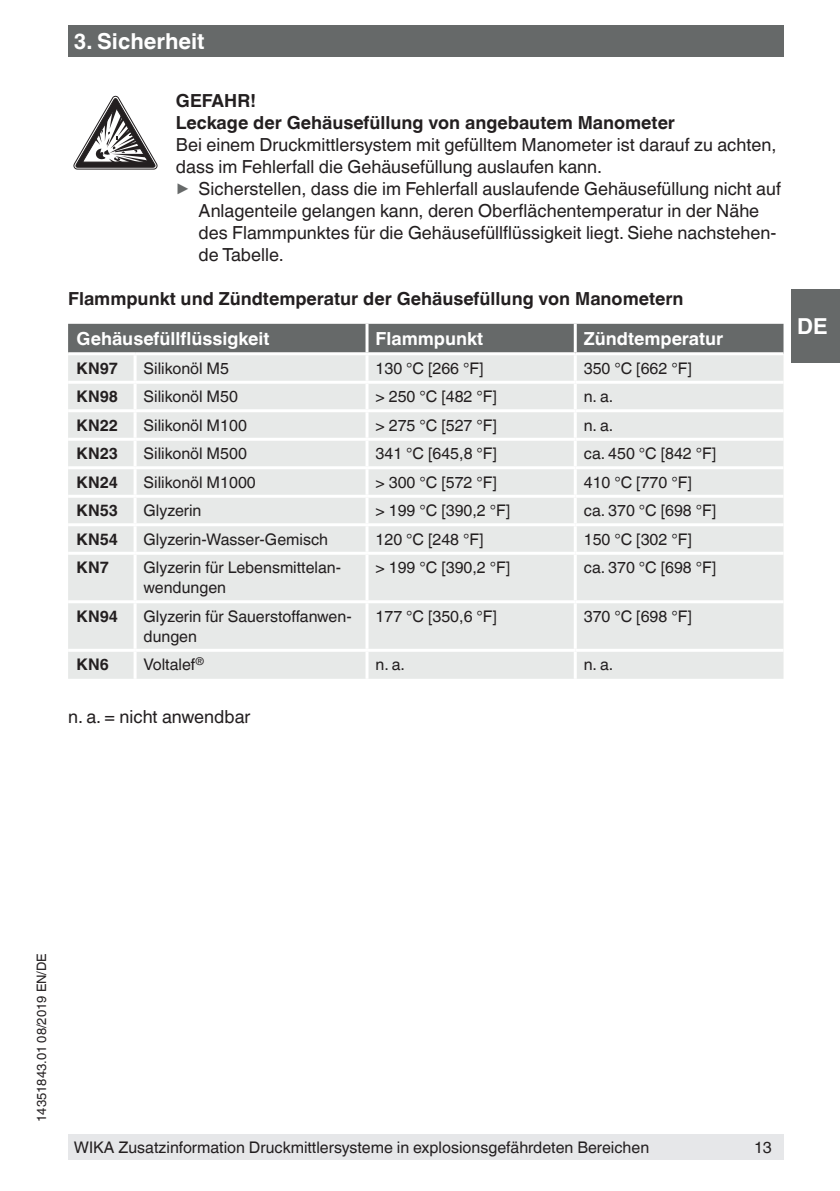
<style>
.page{position:relative;width:840px;height:1191px;background:#fff}
.page>*{position:absolute;margin:0;border:0;box-sizing:border-box;transform-origin:0 0}
.t1{font:700 22px "Helvetica World";color:#fff}
.t2{font:18px "Helvetica World";color:#231f20}
.t3{font:700 18px/22px "Helvetica World";color:#231f20}
.t4{font:700 18px "Helvetica World";color:#fff}
.t5{font:16px/20px "Helvetica World";color:#231f20}
.t6{font:700 16px "Helvetica World";color:#231f20}
.t7{font:13px "Helvetica World";color:#231f20}
.s1{font-size:17.8px;color:#666969}
</style>
<div class="page">
<div style="left:68px;top:26px;width:714px;height:31px;background:#666969"></div>
<div style="left:791px;top:289px;width:48px;height:74px;background:#666969"></div>
<div style="left:68px;top:1134px;width:714px;height:25px;background:#e6e7e9"></div>
<div style="left:68px;top:324px;width:715px;height:28px;background:#666969"></div>
<div style="left:68px;top:355px;width:715px;height:324px;background:#e7e9e8"></div>
<hr style="left:365px;top:324px;width:3px;height:28px;background:#fff">
<hr style="left:573px;top:324px;width:3px;height:28px;background:#fff">
<hr style="left:133px;top:355px;width:3px;height:26px;background:#fff">
<hr style="left:365px;top:355px;width:3px;height:26px;background:#fff">
<hr style="left:573px;top:355px;width:3px;height:26px;background:#fff">
<hr style="left:68px;top:381px;width:67px;height:3px;background:#fff">
<hr style="left:135px;top:381px;width:232px;height:3px;background:#fff">
<hr style="left:133px;top:384px;width:3px;height:25px;background:#fff">
<hr style="left:367px;top:381px;width:208px;height:3px;background:#fff">
<hr style="left:365px;top:384px;width:3px;height:25px;background:#fff">
<hr style="left:575px;top:381px;width:208px;height:3px;background:#fff">
<hr style="left:573px;top:384px;width:3px;height:25px;background:#fff">
<hr style="left:68px;top:409px;width:67px;height:3px;background:#fff">
<hr style="left:135px;top:409px;width:232px;height:3px;background:#fff">
<hr style="left:133px;top:412px;width:3px;height:26px;background:#fff">
<hr style="left:367px;top:409px;width:208px;height:3px;background:#fff">
<hr style="left:365px;top:412px;width:3px;height:26px;background:#fff">
<hr style="left:575px;top:409px;width:208px;height:3px;background:#fff">
<hr style="left:573px;top:412px;width:3px;height:26px;background:#fff">
<hr style="left:68px;top:438px;width:67px;height:3px;background:#fff">
<hr style="left:135px;top:438px;width:232px;height:3px;background:#fff">
<hr style="left:133px;top:441px;width:3px;height:25px;background:#fff">
<hr style="left:367px;top:438px;width:208px;height:3px;background:#fff">
<hr style="left:365px;top:441px;width:3px;height:25px;background:#fff">
<hr style="left:575px;top:438px;width:208px;height:3px;background:#fff">
<hr style="left:573px;top:441px;width:3px;height:25px;background:#fff">
<hr style="left:68px;top:466px;width:67px;height:3px;background:#fff">
<hr style="left:135px;top:466px;width:232px;height:3px;background:#fff">
<hr style="left:133px;top:469px;width:3px;height:26px;background:#fff">
<hr style="left:367px;top:466px;width:208px;height:3px;background:#fff">
<hr style="left:365px;top:469px;width:3px;height:26px;background:#fff">
<hr style="left:575px;top:466px;width:208px;height:3px;background:#fff">
<hr style="left:573px;top:469px;width:3px;height:26px;background:#fff">
<hr style="left:68px;top:495px;width:67px;height:3px;background:#fff">
<hr style="left:135px;top:495px;width:232px;height:3px;background:#fff">
<hr style="left:133px;top:498px;width:3px;height:25px;background:#fff">
<hr style="left:367px;top:495px;width:208px;height:3px;background:#fff">
<hr style="left:365px;top:498px;width:3px;height:25px;background:#fff">
<hr style="left:575px;top:495px;width:208px;height:3px;background:#fff">
<hr style="left:573px;top:498px;width:3px;height:25px;background:#fff">
<hr style="left:68px;top:523px;width:67px;height:3px;background:#fff">
<hr style="left:135px;top:523px;width:232px;height:3px;background:#fff">
<hr style="left:133px;top:526px;width:3px;height:26px;background:#fff">
<hr style="left:367px;top:523px;width:208px;height:3px;background:#fff">
<hr style="left:365px;top:526px;width:3px;height:26px;background:#fff">
<hr style="left:575px;top:523px;width:208px;height:3px;background:#fff">
<hr style="left:573px;top:526px;width:3px;height:26px;background:#fff">
<hr style="left:68px;top:552px;width:67px;height:3px;background:#fff">
<hr style="left:135px;top:552px;width:232px;height:3px;background:#fff">
<hr style="left:133px;top:555px;width:3px;height:45px;background:#fff">
<hr style="left:367px;top:552px;width:208px;height:3px;background:#fff">
<hr style="left:365px;top:555px;width:3px;height:45px;background:#fff">
<hr style="left:575px;top:552px;width:208px;height:3px;background:#fff">
<hr style="left:573px;top:555px;width:3px;height:45px;background:#fff">
<hr style="left:68px;top:600px;width:67px;height:3px;background:#fff">
<hr style="left:135px;top:600px;width:232px;height:3px;background:#fff">
<hr style="left:133px;top:603px;width:3px;height:46px;background:#fff">
<hr style="left:367px;top:600px;width:208px;height:3px;background:#fff">
<hr style="left:365px;top:603px;width:3px;height:46px;background:#fff">
<hr style="left:575px;top:600px;width:208px;height:3px;background:#fff">
<hr style="left:573px;top:603px;width:3px;height:46px;background:#fff">
<hr style="left:68px;top:649px;width:67px;height:3px;background:#fff">
<hr style="left:135px;top:649px;width:232px;height:3px;background:#fff">
<hr style="left:133px;top:652px;width:3px;height:27px;background:#fff">
<hr style="left:367px;top:649px;width:208px;height:3px;background:#fff">
<hr style="left:365px;top:652px;width:3px;height:27px;background:#fff">
<hr style="left:575px;top:649px;width:208px;height:3px;background:#fff">
<hr style="left:573px;top:652px;width:3px;height:27px;background:#fff">
<svg style="left:74px;top:96px;width:83px;height:73px"></svg>
<h1 class="t1" style="left:74px;top:29px;width:132px">3. Sicherheit</h1>
<p class="t3" style="left:176px;top:90px;width:500px">GEFAHR!<br>Leckage der Gehäusefüllung von angebautem Manometer</p>
<p class="t2" style="left:176px;top:134px;width:601px">Bei einem Druckmittlersystem mit gefülltem Manometer ist darauf zu achten,</p>
<p class="t2" style="left:176px;top:156px;width:427px">dass im Fehlerfall die Gehäusefüllung auslaufen kann.</p>
<p class="t2" style="left:176px;top:178px;width:606px"><span class="s1">▶</span> Sicherstellen, dass die im Fehlerfall auslaufende Gehäusefüllung nicht auf</p>
<p class="t2" style="left:198px;top:200px;width:561px">Anlagenteile gelangen kann, deren Oberflächentemperatur in der Nähe</p>
<p class="t2" style="left:198px;top:222px;width:579px">des Flammpunktes für die Gehäusefüllflüssigkeit liegt. Siehe nachstehen-</p>
<p class="t2" style="left:198px;top:244px;width:87px">de Tabelle.</p>
<p class="t3" style="left:68px;top:288px;width:616px">Flammpunkt und Zündtemperatur der Gehäusefüllung von Manometern</p>
<p class="t4" style="left:77px;top:328px;width:194px">Gehäusefüllflüssigkeit</p>
<p class="t4" style="left:375px;top:328px;width:109px">Flammpunkt</p>
<p class="t4" style="left:583px;top:328px;width:141px">Zündtemperatur</p>
<p class="t6" style="left:77px;top:359px;width:43px">KN97</p>
<p class="t5" style="left:143px;top:358px;width:87px">Silikonöl M5</p>
<p class="t5" style="left:375px;top:358px;width:109px">130 °C [266 °F]</p>
<p class="t5" style="left:583px;top:358px;width:109px">350 °C [662 °F]</p>
<p class="t6" style="left:77px;top:387px;width:43px">KN98</p>
<p class="t5" style="left:143px;top:387px;width:96px">Silikonöl M50</p>
<p class="t5" style="left:375px;top:387px;width:123px">&gt; 250 °C [482 °F]</p>
<p class="t5" style="left:583px;top:387px;width:31px">n. a.</p>
<p class="t6" style="left:77px;top:416px;width:43px">KN22</p>
<p class="t5" style="left:143px;top:415px;width:105px">Silikonöl M100</p>
<p class="t5" style="left:375px;top:415px;width:123px">&gt; 275 °C [527 °F]</p>
<p class="t5" style="left:583px;top:415px;width:31px">n. a.</p>
<p class="t6" style="left:77px;top:444px;width:43px">KN23</p>
<p class="t5" style="left:143px;top:444px;width:105px">Silikonöl M500</p>
<p class="t5" style="left:375px;top:444px;width:123px">341 °C [645,8 °F]</p>
<p class="t5" style="left:583px;top:444px;width:134px">ca. 450 °C [842 °F]</p>
<p class="t6" style="left:77px;top:473px;width:43px">KN24</p>
<p class="t5" style="left:143px;top:472px;width:114px">Silikonöl M1000</p>
<p class="t5" style="left:375px;top:472px;width:123px">&gt; 300 °C [572 °F]</p>
<p class="t5" style="left:583px;top:472px;width:109px">410 °C [770 °F]</p>
<p class="t6" style="left:77px;top:501px;width:43px">KN53</p>
<p class="t5" style="left:143px;top:501px;width:59px">Glyzerin</p>
<p class="t5" style="left:375px;top:501px;width:136px">&gt; 199 °C [390,2 °F]</p>
<p class="t5" style="left:583px;top:501px;width:134px">ca. 370 °C [698 °F]</p>
<p class="t6" style="left:77px;top:530px;width:43px">KN54</p>
<p class="t5" style="left:143px;top:529px;width:186px">Glyzerin-Wasser-Gemisch</p>
<p class="t5" style="left:375px;top:529px;width:109px">120 °C [248 °F]</p>
<p class="t5" style="left:583px;top:529px;width:109px">150 °C [302 °F]</p>
<p class="t6" style="left:77px;top:558px;width:34px">KN7</p>
<p class="t5" style="left:143px;top:558px;width:199px">Glyzerin für Lebensmittelan&shy;wendungen</p>
<p class="t5" style="left:375px;top:558px;width:136px">&gt; 199 °C [390,2 °F]</p>
<p class="t5" style="left:583px;top:558px;width:134px">ca. 370 °C [698 °F]</p>
<p class="t6" style="left:77px;top:607px;width:43px">KN94</p>
<p class="t5" style="left:143px;top:606px;width:209px">Glyzerin für Sauerstoffanwen&shy;dungen</p>
<p class="t5" style="left:375px;top:606px;width:123px">177 °C [350,6 °F]</p>
<p class="t5" style="left:583px;top:606px;width:109px">370 °C [698 °F]</p>
<p class="t6" style="left:77px;top:655px;width:34px">KN6</p>
<p class="t5" style="left:143px;top:655px;width:62px">Voltalef<sup>®</sup></p>
<p class="t5" style="left:375px;top:655px;width:31px">n. a.</p>
<p class="t5" style="left:583px;top:655px;width:31px">n. a.</p>
<p class="t2" style="left:68px;top:706px;width:184px">n. a. = nicht anwendbar</p>
<h1 class="t1" style="left:796px;top:313px;width:32px">DE</h1>
<p class="t7" style="left:34px;top:1121px;width:170px;rotate:-90deg">14351843.01 08/2019 EN/DE</p>
<p class="t5" style="left:74px;top:1137px;width:576px">WIKA Zusatzinformation Druckmittlersysteme in explosionsgefährdeten Bereichen</p>
<p class="t5" style="left:753px;top:1137px;width:19px">13</p>
</div>
